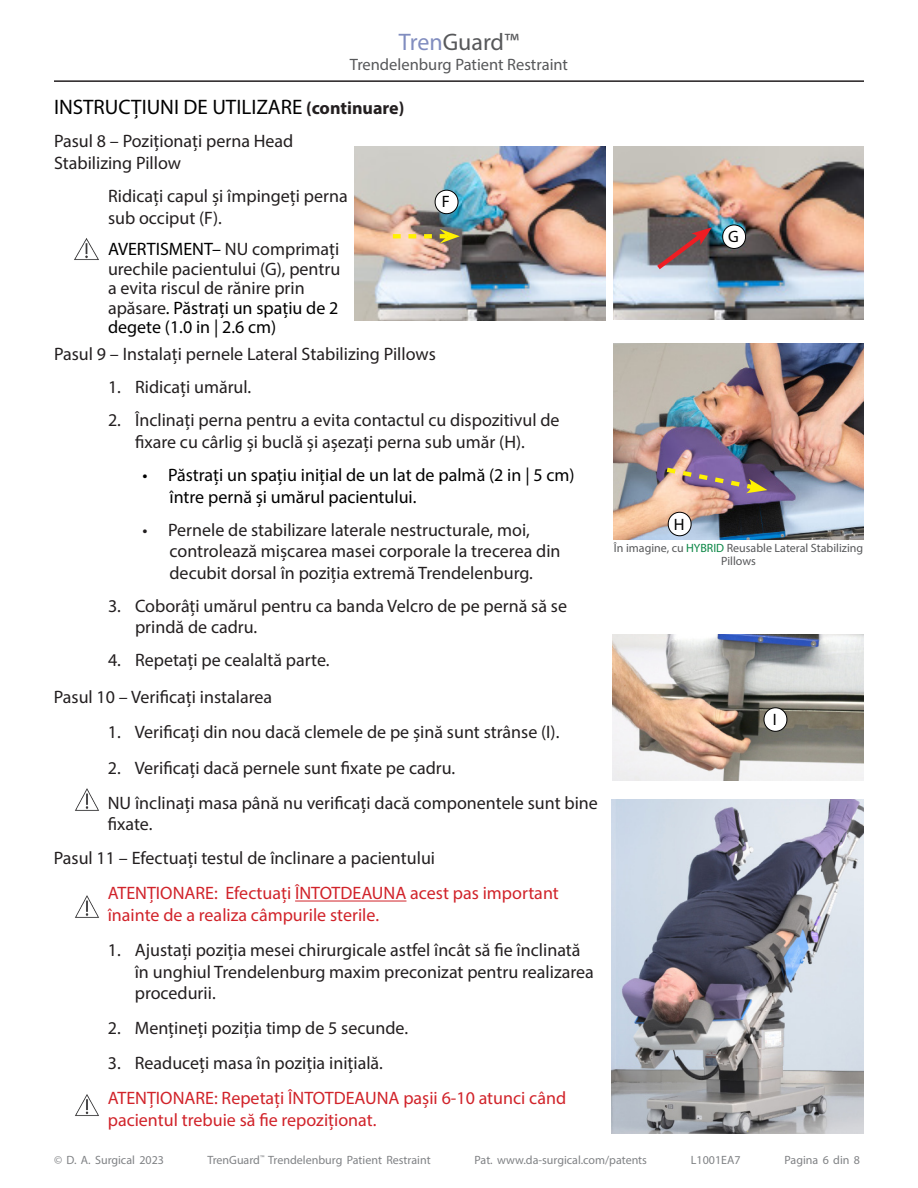
<style>
.page{position:relative;width:918px;height:1188px;background:#fff}
.page>*{position:absolute;margin:0;border:0;box-sizing:border-box;transform-origin:0 0}
.t1{font:24px "Myriad Pro";color:#57585a}
.t2{font:21px "Myriad Pro";color:#000}
.t3{font:18px/21.6px "Myriad Pro";color:#231f20}
.t4{font:18px/21.6px "Myriad Pro";color:#d1232a}
.t5{font:18px/21.6px "Myriad Pro";color:#000}
.t6{font:16.5px "Myriad Pro";color:#57585a}
.t7{font:16.5px "Myriad Pro";color:#000}
.t8{font:12px "Myriad Pro";color:#808285}
.Main_bullets{font:12px/13.5px "Myriad Pro";color:#57585a;text-align:center}
.s1{color:#818dbf}
.s2{font-weight:700;font-size:18px;color:#231f20}
.s3{color:#000}
.s4{color:#0a8644}
</style>
<div class="page">
<hr style="left:54px;top:80px;width:810px;height:2px;background:#231f20">
<img style="left:75px;top:788px;width:24px;height:23px">
<img style="left:613px;top:146px;width:251px;height:173px">
<svg style="left:652px;top:227px;width:60px;height:47px"></svg>
<img style="left:354px;top:146px;width:252px;height:175px">
<svg style="left:393px;top:229px;width:67px;height:15px"></svg>
<img style="left:611px;top:800px;width:253px;height:334px">
<img style="left:613px;top:344px;width:251px;height:195px">
<svg style="left:662px;top:465px;width:105px;height:28px"></svg>
<img style="left:612px;top:634px;width:251px;height:146px">
<img style="left:74px;top:238px;width:25px;height:22px">
<hr style="left:295px;top:901px;width:111px;height:1px;background:#d1232a">
<img style="left:75px;top:1094px;width:24px;height:22px">
<img style="left:75px;top:895px;width:24px;height:23px">
<div style="left:435px;top:190px;width:23px;height:24px;background:#fff;border-radius:11px"></div>
<div style="left:435px;top:190px;width:23px;height:24px;border:1px solid #000;border-radius:11px"></div>
<div style="left:723px;top:225px;width:23px;height:23px;background:#fff;border-radius:11px"></div>
<div style="left:722px;top:225px;width:24px;height:24px;border:1px solid #000;border-radius:11px"></div>
<div style="left:668px;top:512px;width:23px;height:24px;background:#fff;border-radius:11px"></div>
<div style="left:668px;top:512px;width:23px;height:24px;border:1px solid #000;border-radius:11px"></div>
<div style="left:764px;top:708px;width:23px;height:23px;background:#fff;border-radius:11px"></div>
<div style="left:764px;top:707px;width:23px;height:25px;border:1px solid #000;border-radius:11px"></div>
<h1 class="t1" style="left:399px;top:28px;width:122px"><span class="s1">Tren</span>Guard™</h1>
<p class="t6" style="left:350px;top:54px;width:220px">Trendelenburg Patient Restraint</p>
<p class="t2" style="left:54px;top:94px;width:352px">INSTRUCȚIUNI DE UTILIZARE <span class="s2">(continuare)</span></p>
<p class="t3" style="left:54px;top:130px;width:241px">Pasul 8 – Poziționați perna Head<br>Stabilizing Pillow</p>
<p class="t3" style="left:108px;top:185px;width:241px">Ridicați capul și împingeți perna sub occiput (F).</p>
<p class="t3" style="left:108px;top:239px;width:234px;line-height:19.5px"><span class="s3">AVERTISMENT–</span> NU comprimați urechile pacientului (G), pentru a evita riscul de rănire prin apăsare<span class="s3">. Păstrați un spațiu de 2 degete (1.0 in | 2.6 cm)</span></p>
<p class="t7" style="left:442px;top:192px;width:10px">F</p>
<p class="t3" style="left:54px;top:343px;width:383px">Pasul 9 – Instalați pernele Lateral Stabilizing Pillows</p>
<p class="t3" style="left:108px;top:376px;width:145px">1. Ridicați umărul.</p>
<p class="t3" style="left:108px;top:409px;width:453px;text-align:center">2. Înclinați perna pentru a evita contactul cu dispozitivul de fixare cu cârlig și buclă și așezați perna sub umăr (H).</p>
<p class="t5" style="left:170px;top:464px;width:407px;text-indent:-27px">• Păstrați un spațiu inițial de un lat de palmă (2 in | 5 cm) între pernă și umărul pacientului.</p>
<p class="t3" style="left:170px;top:518px;width:393px;text-indent:-27px">• Pernele de stabilizare laterale nestructurale, moi, controlează mișcarea masei corporale la trecerea din decubit dorsal în poziția extremă Trendelenburg.</p>
<p class="t3" style="left:135px;top:595px;width:434px;text-indent:-27px">3. Coborâți umărul pentru ca banda Velcro de pe pernă să se prindă de cadru.</p>
<p class="t3" style="left:108px;top:649px;width:223px">4. Repetați pe cealaltă parte.</p>
<p class="t3" style="left:54px;top:686px;width:220px">Pasul 10 – Verificați instalarea</p>
<p class="t3" style="left:108px;top:721px;width:453px">1. Verificați din nou dacă clemele de pe șină sunt strânse (I).</p>
<p class="t3" style="left:108px;top:756px;width:349px">2. Verificați dacă pernele sunt fixate pe cadru.</p>
<p class="t3" style="left:108px;top:792px;width:492px">NU înclinați masa până nu verificați dacă componentele sunt bine fixate.</p>
<p class="t3" style="left:54px;top:847px;width:383px">Pasul 11 – Efectuați testul de înclinare a pacientului</p>
<p class="t4" style="left:108px;top:882px;width:453px">ATENȚIONARE: Efectuați ÎNTOTDEAUNA acest pas important înainte de a realiza câmpurile sterile.</p>
<p class="t3" style="left:135px;top:939px;width:461px;text-indent:-27px">1. Ajustați poziția mesei chirurgicale astfel încât să fie înclinată în unghiul Trendelenburg maxim preconizat pentru realizarea procedurii.</p>
<p class="t3" style="left:108px;top:1017px;width:302px">2. Mențineți poziția timp de 5 secunde.</p>
<p class="t3" style="left:108px;top:1052px;width:277px">3. Readuceți masa în poziția inițială.</p>
<p class="t4" style="left:108px;top:1087px;width:460px">ATENȚIONARE: Repetați ÎNTOTDEAUNA pașii 6-10 atunci când pacientul trebuie să fie repoziționat.</p>
<p class="t7" style="left:728px;top:227px;width:12px">G</p>
<p class="t7" style="left:674px;top:514px;width:12px">H</p>
<p class="Main_bullets" style="left:614px;top:541px;width:251px">În imagine, cu <span class="s4">HYBRID</span> Reusable Lateral Stabilizing<br>Pillows</p>
<p class="t7" style="left:773px;top:709px;width:5px">I</p>
<p class="t8" style="left:54px;top:1152px;width:112px">© D. A. Surgical 2023</p>
<p class="t8" style="left:207px;top:1152px;width:225px">TrenGuard<sup>™</sup> Trendelenburg Patient Restraint</p>
<p class="t8" style="left:475px;top:1152px;width:174px">Pat. www.da-surgical.com/patents</p>
<p class="t8" style="left:691px;top:1152px;width:51px">L1001EA7</p>
<p class="t8" style="left:785px;top:1152px;width:77px">Pagina 6 din 8</p>
</div>
